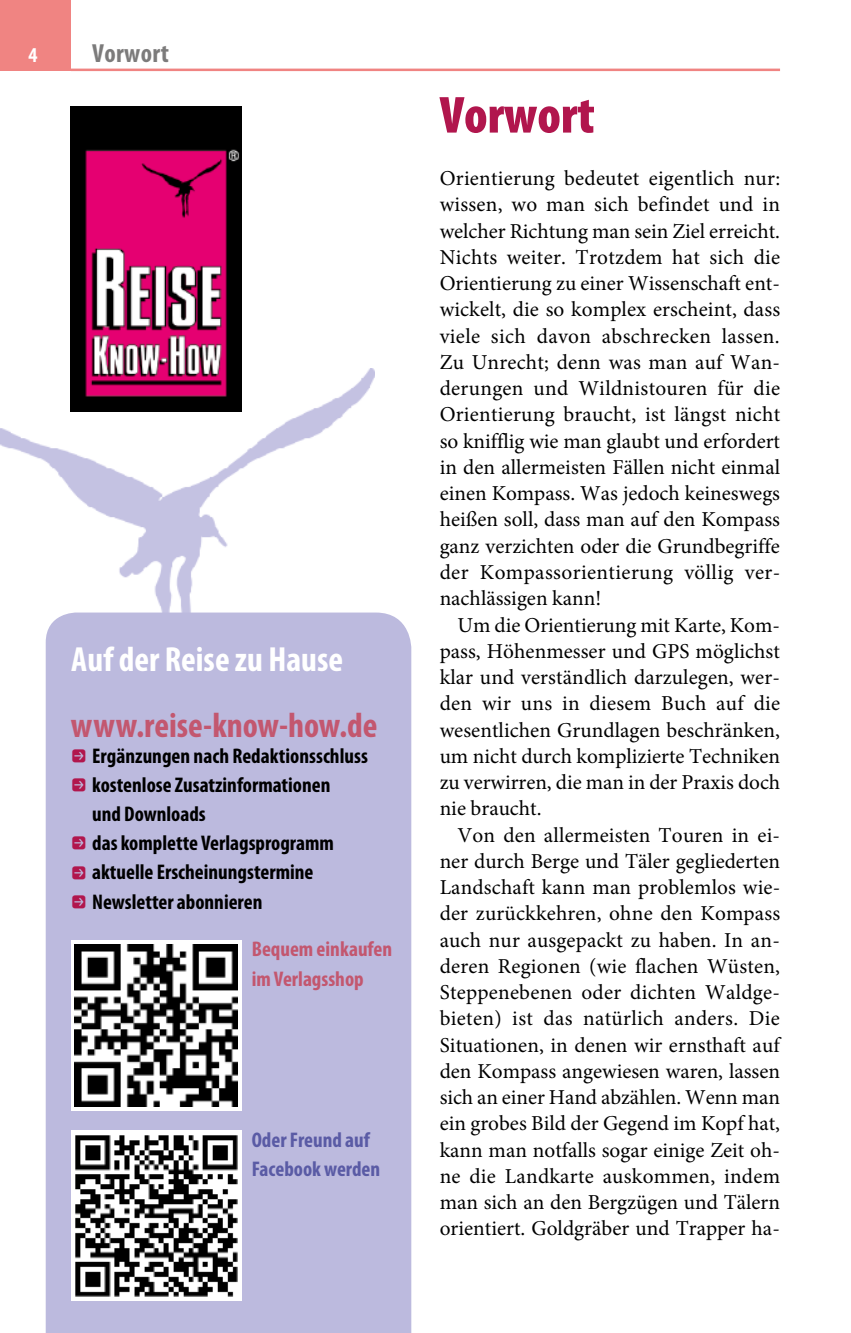
<style>
.page{position:relative;width:851px;height:1333px;background:#fff}
.page>*{position:absolute;margin:0;border:0;box-sizing:border-box;transform-origin:0 0}
.t1{font:900 condensed 52.5px "Myriad Pro";letter-spacing:-.005em;color:#b1164d}
.t2{font:700 condensed 35px "Myriad Pro";color:#c3576f}
.t3{font:700 condensed 35px "Myriad Pro";color:#fff}
.t4{font:700 condensed 26.25px "Myriad Pro";letter-spacing:.015em;color:#7c7b7b}
.t5{font:21.25px/26.2px "Minion Pro";color:#000;text-align:justify}
.t6{font:700 condensed 21.25px "Myriad Pro";color:#000}
.t7{font:700 condensed 21.25px/29.2px "Myriad Pro";color:#c3576f}
.t8{font:700 condensed 21.25px/29.2px "Myriad Pro";color:#5a5ba5}
.t9{font:700 condensed 21.25px "Myriad Pro";color:#fff}
.s1{font-family:"Button Bonus Rounded Negative";font-weight:400;font-stretch:normal;font-size:16.25px;color:#b1164d}
</style>
<div class="page">
<div style="left:0;top:0;width:71px;height:71px;background:#f08482"></div>
<hr style="left:71px;top:69px;width:709px;height:2px;background:#f08482">
<img style="left:0;top:369px;width:374px;height:315px">
<img style="left:71px;top:107px;width:170px;height:304px">
<div style="left:46px;top:612px;width:365px;height:720px;background:#bcbade"></div>
<svg style="left:71px;top:940px;width:170px;height:170px"></svg>
<img style="left:75px;top:944px;width:162px;height:162px">
<div style="left:71px;top:1130px;width:170px;height:170px;background:#fff"></div>
<img style="left:75px;top:1135px;width:162px;height:161px">
<p class="t9" style="left:28px;top:42px;width:11px">4</p>
<p class="t4" style="left:92px;top:37px;width:78px">Vorwort</p>
<h2 class="t3" style="left:71px;top:637px;width:273px">Auf der Reise zu Hause</h2>
<h2 class="t2" style="left:71px;top:703px;width:308px">www.reise-know-how.de</h2>
<p class="t6" style="left:71px;top:742px;width:298px"><span class="s1">P</span> Ergänzungen nach Redaktionsschluss</p>
<p class="t6" style="left:71px;top:771px;width:261px"><span class="s1">P</span> kostenlose Zusatzinformationen</p>
<p class="t6" style="left:92px;top:800px;width:115px">und Downloads</p>
<p class="t6" style="left:71px;top:829px;width:264px"><span class="s1">P</span> das komplette Verlagsprogramm</p>
<p class="t6" style="left:71px;top:859px;width:244px"><span class="s1">P</span> aktuelle Erscheinungstermine</p>
<p class="t6" style="left:71px;top:888px;width:193px"><span class="s1">P</span> Newsletter abonnieren</p>
<p class="t7" style="left:252px;top:934px;width:142px">Bequem einkaufen im Verlagsshop</p>
<p class="t8" style="left:252px;top:1124px;width:130px">Oder Freund auf<br>Facebook werden</p>
<h1 class="t1" style="left:439px;top:86px;width:157px">Vorwort</h1>
<p class="t5" style="left:439px;top:165px;width:342px">Orientierung bedeutet eigentlich nur: wissen, wo man sich befindet und in welcher Richtung man sein Ziel erreicht.<br>Nichts weiter. Trotzdem hat sich die Orientierung zu einer Wissenschaft ent&shy;wickelt, die so komplex erscheint, dass viele sich davon abschrecken lassen.<br>Zu Unrecht; denn was man auf Wan&shy;derungen und Wildnistouren für die Orientierung braucht, ist längst nicht so knifflig wie man glaubt und erfordert in den allermeisten Fällen nicht einmal einen Kompass. Was jedoch keineswegs heißen soll, dass man auf den Kompass ganz verzichten oder die Grundbegriffe der Kompassorientierung völlig ver&shy;nachlässigen kann!</p>
<p class="t5" style="left:439px;top:611px;width:342px;text-indent:18px">Um die Orientierung mit Karte, Kom&shy;pass, Höhenmesser und GPS möglichst klar und verständlich darzulegen, wer&shy;den wir uns in diesem Buch auf die wesentlichen Grundlagen beschränken, um nicht durch komplizierte Techniken zu verwirren, die man in der Praxis doch nie braucht.</p>
<p class="t5" style="left:439px;top:821px;width:342px;text-indent:18px">Von den allermeisten Touren in ei&shy;ner durch Berge und Täler gegliederten Landschaft kann man problemlos wie&shy;der zurückkehren, ohne den Kompass auch nur ausgepackt zu haben. In an&shy;deren Regionen (wie flachen Wüsten, Steppenebenen oder dichten Waldge&shy;bieten) ist das natürlich anders. Die Situationen, in denen wir ernsthaft auf den Kompass angewiesen waren, lassen sich an einer Hand abzählen. Wenn man ein grobes Bild der Gegend im Kopf hat, kann man notfalls sogar einige Zeit oh&shy;ne die Landkarte auskommen, indem man sich an den Bergzügen und Tälern orientiert. Goldgräber und Trapper ha-</p>
</div>
